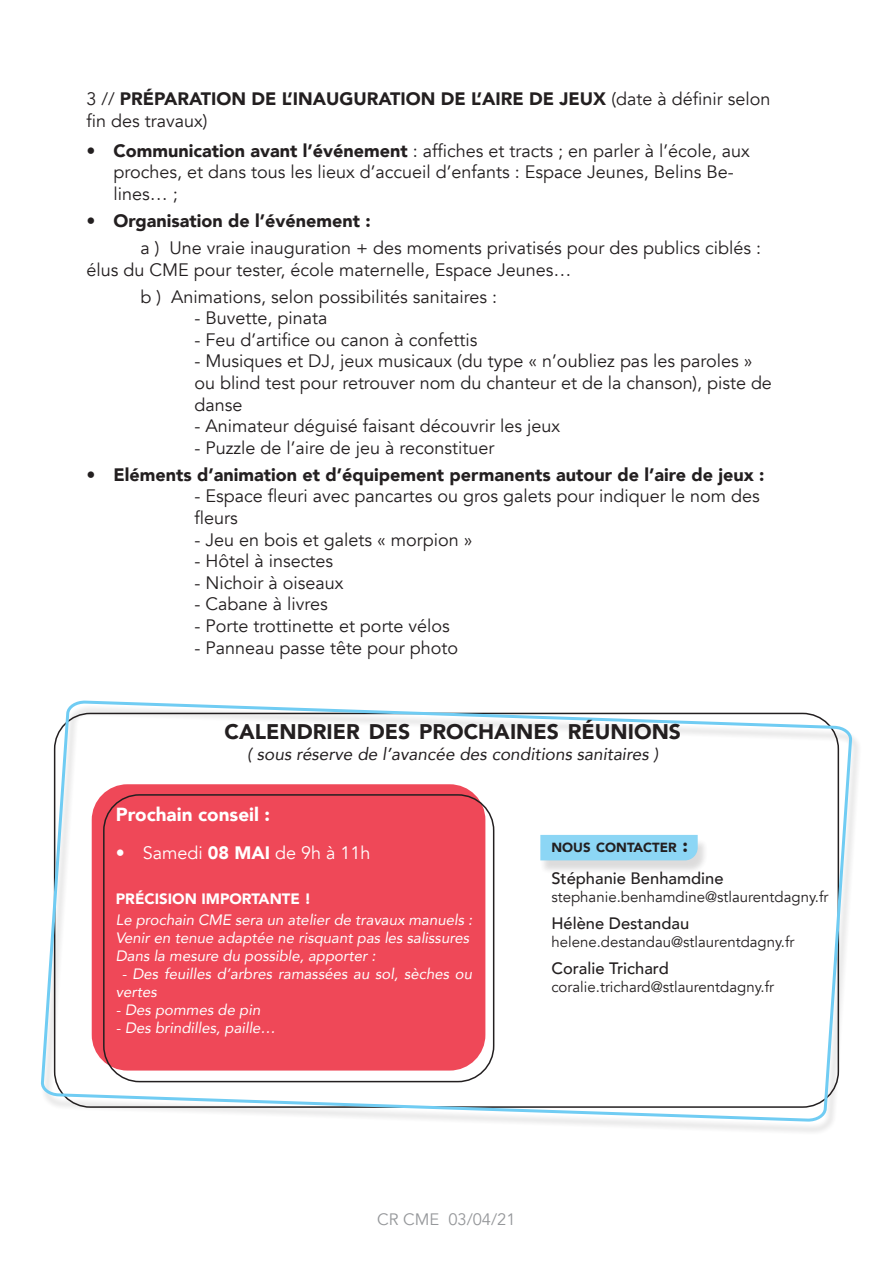
<style>
.page{position:relative;width:893px;height:1263px;background:#fff}
.page>*{position:absolute;margin:0;border:0;box-sizing:border-box;transform-origin:0 0}
.t1{font:900 21.15px "Avenir";color:#231f20}
.t2{font:900 18.9px "Avenir";color:#fff}
.t3{font:18px/21.6px "Avenir";color:#231f20}
.t4{font:900 18px/21.6px "Avenir";color:#231f20}
.t5{font:18px "Avenir";color:#fff}
.t6{font:italic 17.25px "Avenir";color:#231f20}
.t7{font:500 16.5px "Avenir";color:#231f20}
.t8{font:16.5px "Avenir";color:#95979a}
.t9{font:italic 15px/18px "Avenir";color:#fff}
.t10{font:15px "Avenir";color:#231f20}
.t11{font:900 15px "Avenir";color:#fff}
.t12{font:900 13.2px "Avenir";color:#231f20}
.s1{font-weight:400}
.s2{font-weight:900}
.s3{font-size:18.9px}
</style>
<div class="page">
<div style="left:41px;top:704px;width:822px;height:432px;background:#231f20;opacity:.2"></div>
<svg style="left:40px;top:700px;width:814px;height:423px"></svg>
<div style="left:92px;top:784px;width:393px;height:286px;background:#ef4858;border-radius:36px"></div>
<div style="left:103px;top:794px;width:391px;height:288px;border:2px solid #231f20;border-radius:36px"></div>
<div style="left:540px;top:838px;width:169px;height:37px;background:#231f20;opacity:.2"></div>
<div style="left:540px;top:835px;width:158px;height:25px;background:#8cd6f5"></div>
<p class="t4" style="left:86px;top:88px;width:686px"><span class="s1">3 //</span> PRÉPARATION DE L’INAUGURATION DE L’AIRE DE JEUX <span class="s1">(date à définir selon fin des travaux)</span></p>
<p class="t3" style="left:113px;top:140px;width:638px;text-indent:-27px"><span class="s2">• Communication avant l’événement</span> : affiches et tracts ; en parler à l’école, aux proches, et dans tous les lieux d’accueil d’enfants : Espace Jeunes, Belins Be&shy;lines… ;</p>
<p class="t4" style="left:86px;top:209px;width:286px">• Organisation de l’événement :</p>
<p class="t3" style="left:86px;top:237px;width:676px;text-indent:54px">a ) Une vraie inauguration + des moments privatisés pour des publics ciblés : élus du CME pour tester, école maternelle, Espace Jeunes…</p>
<p class="t3" style="left:140px;top:286px;width:358px">b ) Animations, selon possibilités sanitaires :</p>
<p class="t3" style="left:194px;top:307px;width:134px">- Buvette, pinata</p>
<p class="t3" style="left:194px;top:329px;width:285px">- Feu d’artifice ou canon à confettis</p>
<p class="t3" style="left:194px;top:351px;width:579px">- Musiques et DJ, jeux musicaux (du type « n’oubliez pas les paroles » ou blind test pour retrouver nom du chanteur et de la chanson), piste de danse</p>
<p class="t3" style="left:194px;top:415px;width:367px">- Animateur déguisé faisant découvrir les jeux</p>
<p class="t3" style="left:194px;top:437px;width:301px">- Puzzle de l’aire de jeu à reconstituer</p>
<p class="t4" style="left:86px;top:463px;width:679px">• Eléments d’animation et d’équipement permanents autour de l’aire de jeux :</p>
<p class="t3" style="left:194px;top:486px;width:567px">- Espace fleuri avec pancartes ou gros galets pour indiquer le nom des fleurs</p>
<p class="t3" style="left:194px;top:529px;width:280px">- Jeu en bois et galets « morpion »</p>
<p class="t3" style="left:194px;top:550px;width:140px">- Hôtel à insectes</p>
<p class="t3" style="left:194px;top:572px;width:151px">- Nichoir à oiseaux</p>
<p class="t3" style="left:194px;top:594px;width:135px">- Cabane à livres</p>
<p class="t3" style="left:194px;top:615px;width:257px">- Porte trottinette et porte vélos</p>
<p class="t3" style="left:194px;top:637px;width:265px">- Panneau passe tête pour photo</p>
<p class="t1" style="left:225px;top:714px;width:458px">CALENDRIER DES PROCHAINES RÉUNIONS</p>
<p class="t6" style="left:247px;top:743px;width:413px">( sous réserve de l’avancée des conditions sanitaires )</p>
<p class="t2" style="left:116px;top:798px;width:156px">Prochain conseil :</p>
<p class="t5" style="left:116px;top:842px;width:256px">• Samedi <span class="s2">08 MAI</span> de 9h à 11h</p>
<p class="t11" style="left:116px;top:886px;width:197px">PRÉCISION IMPORTANTE !</p>
<p class="t9" style="left:116px;top:910px;width:358px">Le prochain CME sera un atelier de travaux manuels :</p>
<p class="t9" style="left:116px;top:928px;width:355px">Venir en tenue adaptée ne risquant pas les salissures</p>
<p class="t9" style="left:116px;top:946px;width:261px">Dans la mesure du possible, apporter :</p>
<p class="t9" style="left:116px;top:964px;width:358px;text-indent:6px">- Des feuilles d’arbres ramassées au sol, sèches ou vertes</p>
<p class="t9" style="left:116px;top:1000px;width:146px">- Des pommes de pin</p>
<p class="t9" style="left:116px;top:1018px;width:161px">- Des brindilles, paille…</p>
<p class="t12" style="left:551px;top:836px;width:138px">NOUS CONTACTER <span class="s3">:</span></p>
<p class="t7" style="left:551px;top:864px;width:174px">Stéphanie Benhamdine</p>
<p class="t10" style="left:551px;top:888px;width:279px">stephanie.benhamdine@stlaurentdagny.fr</p>
<p class="t7" style="left:551px;top:909px;width:139px">Hélène Destandau</p>
<p class="t10" style="left:551px;top:933px;width:245px">helene.destandau@stlaurentdagny.fr</p>
<p class="t7" style="left:551px;top:954px;width:119px">Coralie Trichard</p>
<p class="t10" style="left:551px;top:978px;width:224px">coralie.trichard@stlaurentdagny.fr</p>
<p class="t8" style="left:377px;top:1210px;width:140px">CR CME 03/04/21</p>
</div>
